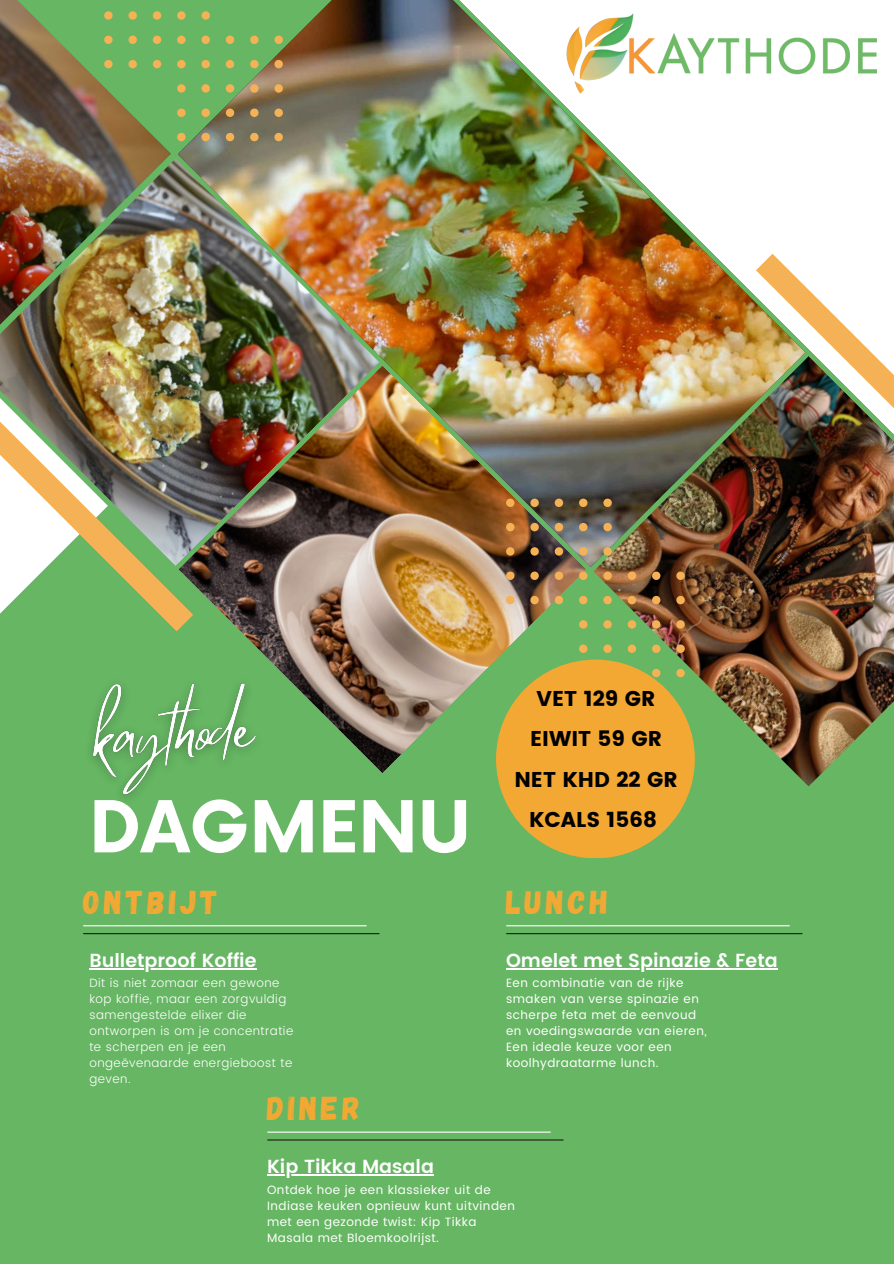
<style>
.page{position:relative;width:894px;height:1264px;background:#fff}
.page>*{position:absolute;margin:0;border:0;box-sizing:border-box;transform-origin:0 0}
.t1{font:700 69.6px "Now";color:#fff}
.t2{font:33px "Gagalin";letter-spacing:.12em;color:#f4a834}
.t3{font:21.3px "Poppins";color:#000}
.t4{font:600 18.9px "Poppins";color:#fff}
.t5{font:12px/16px "Poppins";letter-spacing:.04em;color:#fff}
.t6{font:300 12px/16px "Poppins";letter-spacing:.04em;color:#fff}
</style>
<div class="page">
<div style="left:0;top:0;width:893px;height:1263px;background:#66b663"></div>
<img style="left:178px;top:0;width:415px;height:567px">
<img style="left:108px;top:158px;width:271px;height:220px">
<img style="left:178px;top:365px;width:408px;height:408px">
<img style="left:0;top:0;width:171px;height:358px">
<img style="left:593px;top:482px;width:300px;height:304px">
<svg style="left:506px;top:498px;width:8px;height:9px"></svg>
<svg style="left:530px;top:498px;width:8px;height:9px"></svg>
<svg style="left:554px;top:498px;width:9px;height:9px"></svg>
<svg style="left:579px;top:498px;width:8px;height:9px"></svg>
<svg style="left:603px;top:498px;width:8px;height:9px"></svg>
<svg style="left:506px;top:523px;width:8px;height:8px"></svg>
<svg style="left:530px;top:523px;width:8px;height:8px"></svg>
<svg style="left:554px;top:523px;width:9px;height:8px"></svg>
<svg style="left:579px;top:523px;width:8px;height:8px"></svg>
<svg style="left:603px;top:523px;width:8px;height:8px"></svg>
<svg style="left:506px;top:547px;width:8px;height:8px"></svg>
<svg style="left:530px;top:547px;width:8px;height:8px"></svg>
<svg style="left:554px;top:547px;width:9px;height:8px"></svg>
<svg style="left:579px;top:547px;width:8px;height:8px"></svg>
<svg style="left:603px;top:547px;width:8px;height:8px"></svg>
<svg style="left:506px;top:571px;width:8px;height:9px"></svg>
<svg style="left:530px;top:571px;width:8px;height:9px"></svg>
<svg style="left:554px;top:571px;width:9px;height:9px"></svg>
<svg style="left:579px;top:571px;width:8px;height:9px"></svg>
<svg style="left:603px;top:571px;width:8px;height:9px"></svg>
<svg style="left:627px;top:571px;width:9px;height:9px"></svg>
<svg style="left:652px;top:571px;width:8px;height:9px"></svg>
<svg style="left:676px;top:571px;width:8px;height:9px"></svg>
<svg style="left:506px;top:596px;width:8px;height:8px"></svg>
<svg style="left:530px;top:596px;width:8px;height:8px"></svg>
<svg style="left:554px;top:596px;width:9px;height:8px"></svg>
<svg style="left:579px;top:596px;width:8px;height:8px"></svg>
<svg style="left:603px;top:596px;width:8px;height:8px"></svg>
<svg style="left:627px;top:596px;width:9px;height:8px"></svg>
<svg style="left:652px;top:596px;width:8px;height:8px"></svg>
<svg style="left:676px;top:596px;width:8px;height:8px"></svg>
<svg style="left:579px;top:620px;width:8px;height:8px"></svg>
<svg style="left:603px;top:620px;width:8px;height:8px"></svg>
<svg style="left:627px;top:620px;width:9px;height:8px"></svg>
<svg style="left:652px;top:620px;width:8px;height:8px"></svg>
<svg style="left:676px;top:620px;width:8px;height:8px"></svg>
<svg style="left:579px;top:644px;width:8px;height:9px"></svg>
<svg style="left:603px;top:644px;width:8px;height:9px"></svg>
<svg style="left:627px;top:644px;width:9px;height:9px"></svg>
<svg style="left:652px;top:644px;width:8px;height:9px"></svg>
<svg style="left:676px;top:644px;width:8px;height:9px"></svg>
<svg style="left:652px;top:669px;width:8px;height:8px"></svg>
<svg style="left:676px;top:669px;width:8px;height:8px"></svg>
<svg style="left:104px;top:11px;width:8px;height:9px"></svg>
<svg style="left:128px;top:11px;width:9px;height:9px"></svg>
<svg style="left:153px;top:11px;width:8px;height:9px"></svg>
<svg style="left:177px;top:11px;width:8px;height:9px"></svg>
<svg style="left:201px;top:11px;width:9px;height:9px"></svg>
<svg style="left:104px;top:36px;width:8px;height:8px"></svg>
<svg style="left:128px;top:36px;width:9px;height:8px"></svg>
<svg style="left:153px;top:36px;width:8px;height:8px"></svg>
<svg style="left:177px;top:36px;width:8px;height:8px"></svg>
<svg style="left:201px;top:36px;width:9px;height:8px"></svg>
<svg style="left:226px;top:36px;width:8px;height:8px"></svg>
<svg style="left:250px;top:36px;width:8px;height:8px"></svg>
<svg style="left:274px;top:36px;width:9px;height:8px"></svg>
<svg style="left:108px;top:60px;width:4px;height:8px"></svg>
<svg style="left:128px;top:60px;width:9px;height:8px"></svg>
<svg style="left:153px;top:60px;width:8px;height:8px"></svg>
<svg style="left:177px;top:60px;width:8px;height:8px"></svg>
<svg style="left:201px;top:60px;width:9px;height:8px"></svg>
<svg style="left:226px;top:60px;width:8px;height:8px"></svg>
<svg style="left:250px;top:60px;width:8px;height:8px"></svg>
<svg style="left:274px;top:60px;width:9px;height:8px"></svg>
<svg style="left:177px;top:84px;width:8px;height:9px"></svg>
<svg style="left:201px;top:84px;width:9px;height:9px"></svg>
<svg style="left:226px;top:84px;width:8px;height:9px"></svg>
<svg style="left:250px;top:84px;width:8px;height:9px"></svg>
<svg style="left:274px;top:84px;width:9px;height:9px"></svg>
<svg style="left:177px;top:109px;width:8px;height:8px"></svg>
<svg style="left:201px;top:109px;width:9px;height:8px"></svg>
<svg style="left:226px;top:109px;width:8px;height:8px"></svg>
<svg style="left:250px;top:109px;width:8px;height:8px"></svg>
<svg style="left:274px;top:109px;width:9px;height:8px"></svg>
<svg style="left:177px;top:133px;width:8px;height:8px"></svg>
<svg style="left:201px;top:133px;width:9px;height:8px"></svg>
<svg style="left:226px;top:133px;width:8px;height:8px"></svg>
<svg style="left:250px;top:133px;width:8px;height:8px"></svg>
<svg style="left:274px;top:133px;width:9px;height:8px"></svg>
<img style="left:415px;top:0;width:478px;height:482px">
<img style="left:755px;top:253px;width:138px;height:254px">
<img style="left:0;top:43px;width:108px;height:335px">
<img style="left:0;top:378px;width:193px;height:253px">
<img style="left:554px;top:9px;width:327px;height:86px">
<hr style="left:506px;top:925px;width:283px;height:1px;background:#fff">
<hr style="left:506px;top:933px;width:295px;height:1px;background:#1b1b1b">
<hr style="left:267px;top:1131px;width:283px;height:1px;background:#fff">
<hr style="left:267px;top:1139px;width:296px;height:1px;background:#1b1b1b">
<hr style="left:267px;top:1174px;width:167px;height:1px;background:#fff">
<hr style="left:506px;top:968px;width:271px;height:1px;background:#fff">
<hr style="left:89px;top:968px;width:167px;height:1px;background:#fff">
<img style="left:90px;top:663px;width:185px;height:135px">
<hr style="left:84px;top:925px;width:282px;height:1px;background:#fff">
<hr style="left:84px;top:933px;width:295px;height:1px;background:#1b1b1b">
<div style="left:496px;top:659px;width:198px;height:199px;background:#f4a834;border-radius:50%"></div>
<h3 class="t1" style="left:89px;top:789px;width:383px">DAGMENU</h3>
<h5 class="t2" style="left:83px;top:881px;width:136px">ONTBIJT</h5>
<h1 class="t4" style="left:89px;top:949px;width:169px">Bulletproof Koffie</h1>
<h3 class="t6" style="left:89px;top:975px;width:205px">Dit is niet zomaar een gewone kop koffie, maar een zorgvuldig samengestelde elixer die ontworpen is om je concentratie te scherpen en je een ongeëvenaarde energieboost te geven.</h3>
<h3 class="t3" style="left:536px;top:685px;width:120px">VET 129 GR</h3>
<h5 class="t3" style="left:530px;top:726px;width:133px">EIWIT 59 GR</h5>
<p class="t3" style="left:514px;top:767px;width:165px">NET KHD 22 GR</p>
<p class="t3" style="left:529px;top:807px;width:129px">KCALS 1568</p>
<p class="t2" style="left:506px;top:881px;width:104px">LUNCH</p>
<h4 class="t4" style="left:506px;top:949px;width:273px">Omelet met Spinazie &amp; Feta</h4>
<h4 class="t5" style="left:506px;top:975px;width:202px">Een combinatie van de rijke smaken van verse spinazie en scherpe feta met de eenvoud en voedingswaarde van eieren,<br>Een ideale keuze voor een koolhydraatarme lunch.</h4>
<p class="t2" style="left:267px;top:1087px;width:95px">DINER</p>
<h4 class="t4" style="left:267px;top:1155px;width:168px">Kip Tikka Masala</h4>
<h4 class="t5" style="left:267px;top:1181px;width:249px">Ontdek hoe je een klassieker uit de Indiase keuken opnieuw kunt uitvinden met een gezonde twist: Kip Tikka Masala met Bloemkoolrijst.</h4>
</div>
